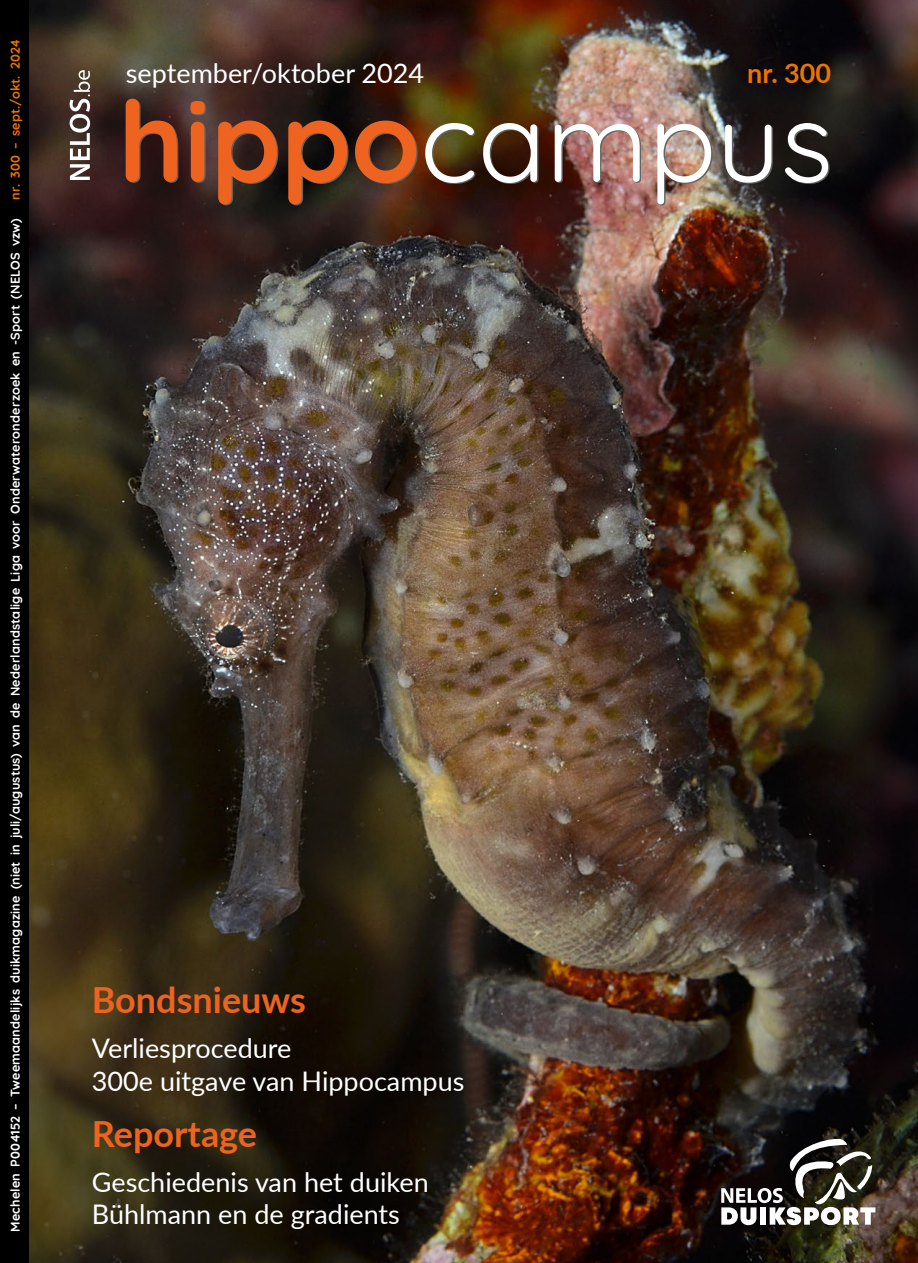
<style>
.page{position:relative;width:918px;height:1263px;background:#fff}
.page>*{position:absolute;margin:0;border:0;box-sizing:border-box;transform-origin:0 0}
.t1{font:112.5px "Quicksand";color:#fff}
.t2{font:700 36px "Lato";color:#ee631f}
.t3{font:27px/32.4px "Lato";color:#fff}
.t4{font:700 27px "Lato";color:#ee7300}
.t5{font:700 12.75px "Quicksand";letter-spacing:.015em;color:#fff}
.t6{font:700 12.75px "Quicksand";letter-spacing:.015em;color:#ee7300}
.s1{font-weight:700;color:#ee631f}
</style>
<div class="page">
<img style="left:29px;top:0;width:889px;height:1263px">
<div style="left:0;top:0;width:29px;height:1263px;background:#000"></div>
<svg style="left:721px;top:1139px;width:154px;height:86px"></svg>
<svg style="left:70px;top:70px;width:20px;height:110px"></svg>
<p class="t6" style="left:5px;top:200px;width:162px;rotate:-90deg">nr. 300 – sept./okt. 2024</p>
<p class="t5" style="left:5px;top:1232px;width:1015px;rotate:-90deg">Mechelen P004152 – Tweemaandelijks duikmagazine (niet in juli/augustus) van de Nederlandstalige Liga voor Onderwateronderzoek en -Sport (NELOS vzw)</p>
<h3 class="t3" style="left:126px;top:56px;width:300px">september/oktober 2024</h3>
<h3 class="t4" style="left:747px;top:53px;width:86px">nr. 300</h3>
<h1 class="t1" style="left:118px;top:54px;width:716px"><span class="s1">hippo</span>campus</h1>
<h2 class="t2" style="left:92px;top:973px;width:216px">Bondsnieuws</h2>
<h3 class="t3" style="left:92px;top:1031px;width:374px">Verliesprocedure<br>300e uitgave van Hippocampus</h3>
<h2 class="t2" style="left:92px;top:1107px;width:167px">Reportage</h2>
<h3 class="t3" style="left:92px;top:1164px;width:338px">Geschiedenis van het duiken<br>Bühlmann en de gradients</h3>
</div>
